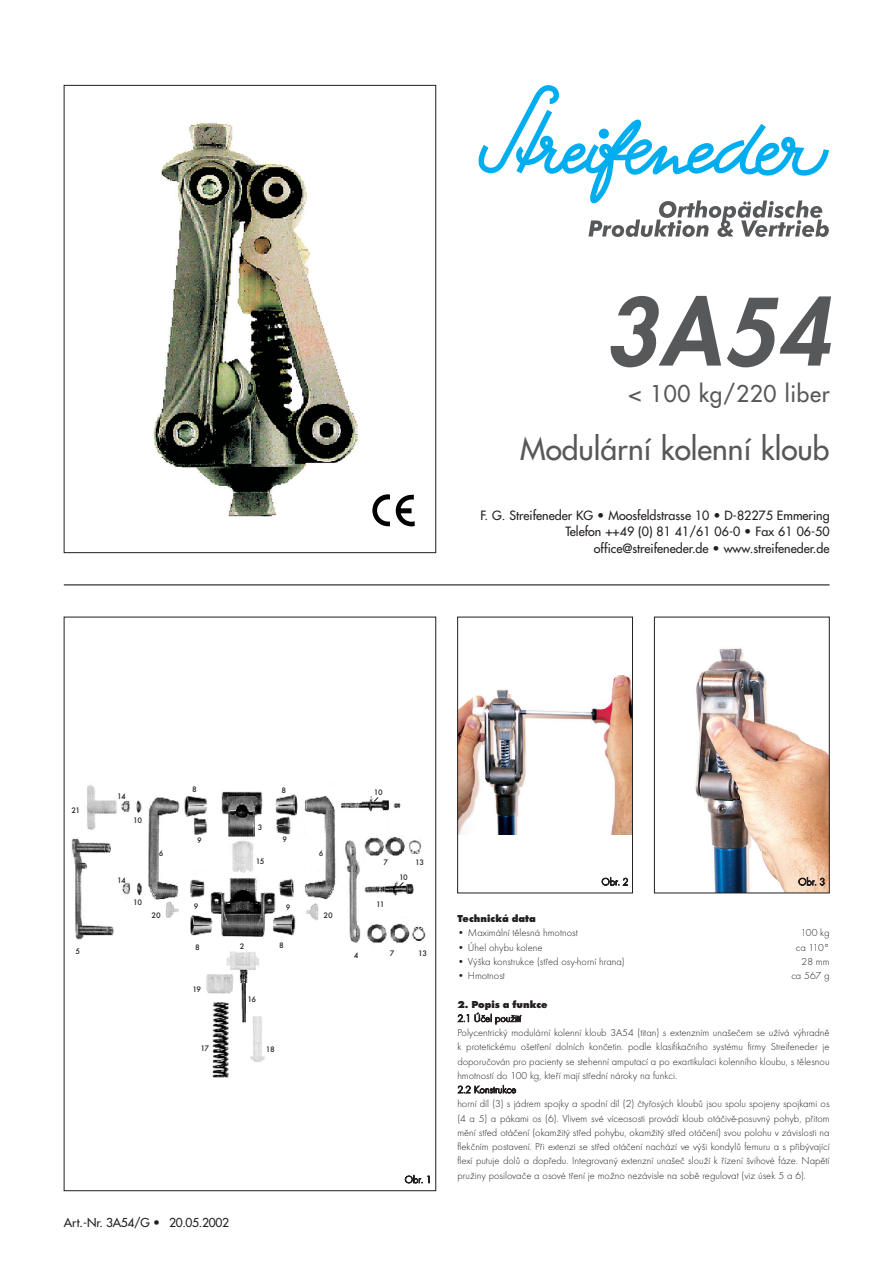
<style>
.page{position:relative;width:893px;height:1262px;background:#fff}
.page>*{position:absolute;margin:0;border:0;box-sizing:border-box;transform-origin:0 0}
.t1{font:italic 800 90px "Futura CE";color:#57585a}
.t2{font:30px "Futura CE";color:#57585a}
.t3{font:22.5px "Futura CE";letter-spacing:.03em;color:#57585a}
.t4{font:12.45px/16.5px "Futura CE";color:#231f20;text-align:right}
.t5{font:12px "Futura CE";letter-spacing:-.025em;color:#231f20}
.t6{font:300 10.5px/14.2px "Futura TCE";color:#231f20}
.t7{font:800 10.5px "Futura TCE";color:#231f20}
.t8{font:500 8.25px "Futura TCE";letter-spacing:-.065em;color:#231f20}
</style>
<div class="page">
<svg style="left:478px;top:85px;width:351px;height:152px"></svg>
<img style="left:153px;top:122px;width:205px;height:395px">
<hr style="left:64px;top:584px;width:765px;height:1px;background:#57585a">
<img style="left:71px;top:784px;width:355px;height:294px">
<svg style="left:373px;top:796px;width:6px;height:6px"></svg>
<svg style="left:399px;top:881px;width:5px;height:6px"></svg>
<img style="left:459px;top:675px;width:171px;height:159px">
<div style="left:457px;top:617px;width:175px;height:276px;border:1px solid #231f20"></div>
<img style="left:695px;top:648px;width:132px;height:243px">
<div style="left:654px;top:617px;width:175px;height:276px;border:1px solid #231f20"></div>
<svg style="left:396px;top:494px;width:18px;height:32px"></svg>
<svg style="left:372px;top:494px;width:18px;height:32px"></svg>
<h1 class="t1" style="left:604px;top:294px;width:226px">3A54</h1>
<h3 class="t3" style="left:628px;top:381px;width:202px">&lt; 100 kg/220 liber</h3>
<h2 class="t2" style="left:520px;top:431px;width:311px">Modulární kolenní kloub</h2>
<p class="t4" style="left:480px;top:507px;width:350px">F. G. Streifeneder KG • Moosfeldstrasse 10 • D-82275 Emmering<br>Telefon ++49 (0) 81 41/61 06-0 • Fax 61 06-50 office@streifeneder.de • www.streifeneder.de</p>
<p class="t8" style="left:71px;top:807px;width:10px">21</p>
<p class="t8" style="left:75px;top:948px;width:6px">5</p>
<p class="t8" style="left:117px;top:792px;width:10px">14</p>
<p class="t8" style="left:133px;top:817px;width:10px">10</p>
<p class="t8" style="left:117px;top:876px;width:10px">14</p>
<p class="t8" style="left:133px;top:899px;width:10px">10</p>
<p class="t8" style="left:192px;top:786px;width:6px">8</p>
<p class="t8" style="left:197px;top:837px;width:6px">9</p>
<p class="t8" style="left:258px;top:824px;width:6px">3</p>
<p class="t8" style="left:281px;top:786px;width:6px">8</p>
<p class="t8" style="left:282px;top:836px;width:6px">9</p>
<p class="t8" style="left:159px;top:850px;width:6px">6</p>
<p class="t8" style="left:318px;top:850px;width:6px">6</p>
<p class="t8" style="left:256px;top:858px;width:10px">15</p>
<p class="t8" style="left:194px;top:903px;width:6px">9</p>
<p class="t8" style="left:286px;top:904px;width:6px">9</p>
<p class="t8" style="left:195px;top:943px;width:6px">8</p>
<p class="t8" style="left:240px;top:943px;width:6px">2</p>
<p class="t8" style="left:279px;top:942px;width:6px">8</p>
<p class="t8" style="left:151px;top:912px;width:11px">20</p>
<p class="t8" style="left:323px;top:912px;width:11px">20</p>
<p class="t8" style="left:192px;top:985px;width:10px">19</p>
<p class="t8" style="left:247px;top:995px;width:10px">16</p>
<p class="t8" style="left:200px;top:1045px;width:10px">17</p>
<p class="t8" style="left:266px;top:1045px;width:10px">18</p>
<p class="t8" style="left:374px;top:789px;width:10px">10</p>
<p class="t8" style="left:383px;top:859px;width:6px">7</p>
<p class="t8" style="left:415px;top:859px;width:10px">13</p>
<p class="t8" style="left:376px;top:900px;width:10px">11</p>
<p class="t8" style="left:399px;top:874px;width:10px">10</p>
<p class="t8" style="left:354px;top:951px;width:6px">4</p>
<p class="t8" style="left:390px;top:950px;width:6px">7</p>
<p class="t8" style="left:418px;top:949px;width:10px">13</p>
<p class="t5" style="left:64px;top:1215px;width:167px">Art.-Nr. 3A54/G • 20.05.2002</p>
<p class="t6" style="left:404px;top:1173px;width:28px">Obr. 1</p>
<p class="t6" style="left:601px;top:875px;width:28px">Obr. 2</p>
<p class="t6" style="left:798px;top:875px;width:28px">Obr. 3</p>
<p class="t7" style="left:457px;top:914px;width:80px">Technická data</p>
<p class="t6" style="left:457px;top:926px;width:122px">• Maximální tělesná hmotnost</p>
<p class="t6" style="left:800px;top:926px;width:30px">100 kg</p>
<p class="t6" style="left:457px;top:940px;width:87px">• Úhel ohybu kolene</p>
<p class="t6" style="left:795px;top:940px;width:35px">ca 110°</p>
<p class="t6" style="left:457px;top:955px;width:169px">• Výška konstrukce (střed osy-horní hrana)</p>
<p class="t6" style="left:801px;top:955px;width:29px">28 mm</p>
<p class="t6" style="left:457px;top:969px;width:49px">• Hmotnost</p>
<p class="t6" style="left:791px;top:969px;width:40px">ca 567 g</p>
<p class="t7" style="left:457px;top:1000px;width:92px">2. Popis a funkce</p>
<p class="t6" style="left:457px;top:1012px;width:374px">2.1 Účel použití<br>Polycentrický modulární kolenní kloub 3A54 (titan) s extenzním unašečem se užívá výhradně k protetickému ošetření dolních končetin. podle klasifikačního systému firmy Streifeneder je doporučován pro pacienty se stehenní amputací a po exartikulaci kolenního kloubu, s tělesnou hmotností do 100 kg, kteří mají střední nároky na funkci.<br>2.2 Konstrukce<br>horní díl (3) s jádrem spojky a spodní díl (2) čtyřosých kloubů jsou spolu spojeny spojkami os (4 a 5) a pákami os (6). Vlivem své víceososti provádí kloub otáčivě-posuvný pohyb, přitom mění střed otáčení (okamžitý střed pohybu, okamžitý střed otáčení) svou polohu v závislosti na flekčním postavení. Při extenzi se střed otáčení nachází ve výši kondylů femuru a s přibývající flexí putuje dolů a dopředu. Integrovaný extenzní unašeč slouží k řízení švihové fáze. Napětí pružiny posilovače a osové tření je možno nezávisle na sobě regulovat (viz úsek 5 a 6).</p>
</div>
